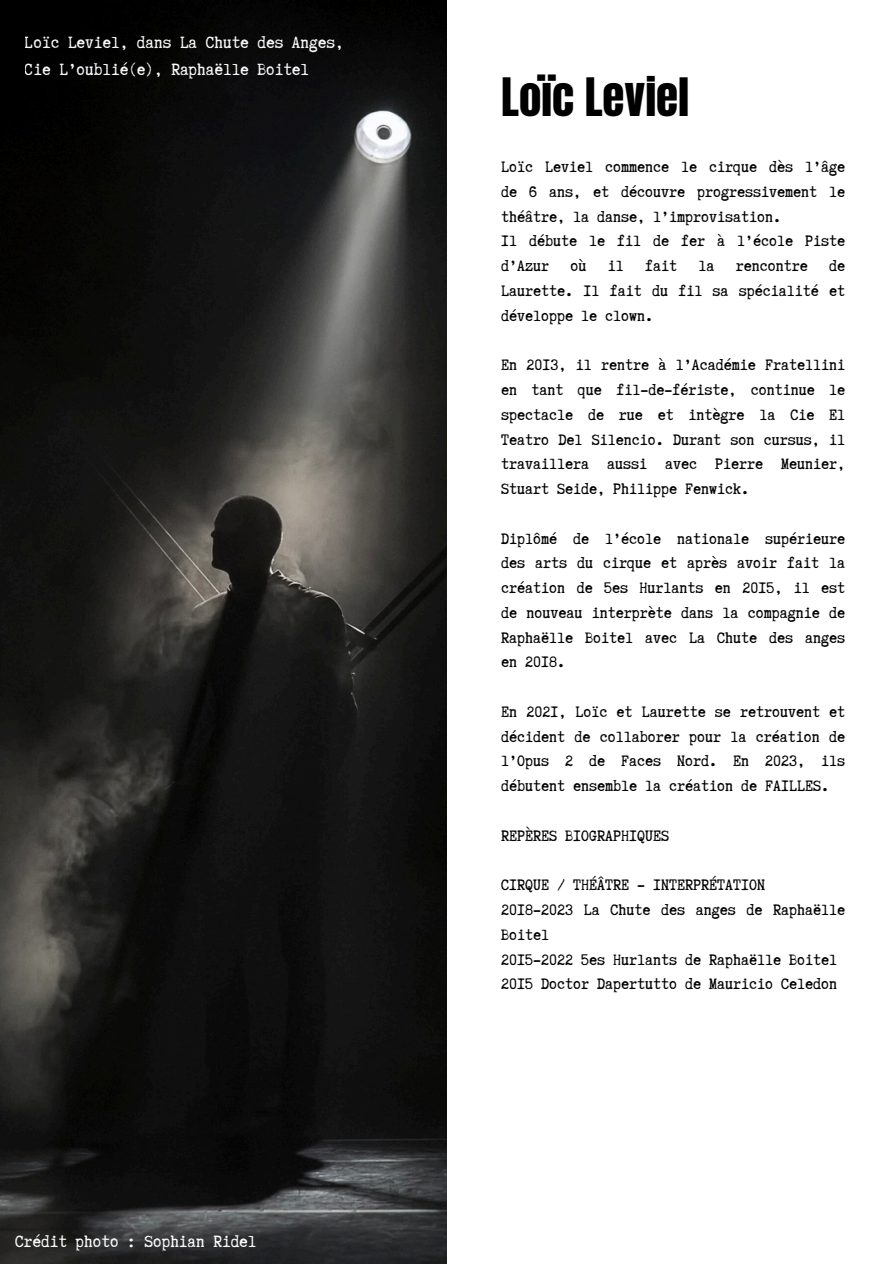
<style>
.page{position:relative;width:894px;height:1264px;background:#fff}
.page>*{position:absolute;margin:0;border:0;box-sizing:border-box;transform-origin:0 0}
.t1{font:45px "Anton";color:#000}
.t2{font:19.35px/27px "Truetypewriter Polygl OTT";color:#fff}
.t3{font:18px/24.8px "Truetypewriter Polygl OTT";color:#000;text-align:justify}
</style>
<div class="page">
<img style="left:0;top:0;width:447px;height:1263px">
<p class="t2" style="left:25px;top:29px;width:320px">Loïc Leviel, dans La Chute des Anges,<br>Cie L’oublié(e), Raphaëlle Boitel</p>
<p class="t2" style="left:15px;top:1228px;width:243px">Crédit photo : Sophian Ridel</p>
<p class="t1" style="left:501px;top:65px;width:190px">Loïc Leviel</p>
<p class="t3" style="left:501px;top:154px;width:345px">Loïc Leviel commence le cirque dès l’âge de 6 ans, et découvre progressivement le théâtre, la danse, l’improvisation.</p>
<p class="t3" style="left:501px;top:229px;width:345px">Il débute le fil de fer à l’école Piste d’Azur où il fait la rencontre de Laurette. Il fait du fil sa spécialité et développe le clown.</p>
<h1 class="t3" style="left:501px;top:352px;width:345px">En 2013, il rentre à l’Académie Fratellini en tant que fil-de-fériste, continue le spectacle de rue et intègre la Cie El Teatro Del Silencio. Durant son cursus, il travaillera aussi avec Pierre Meunier, Stuart Seide, Philippe Fenwick.</h1>
<p class="t3" style="left:501px;top:526px;width:345px">Diplômé de l’école nationale supérieure des arts du cirque et après avoir fait la création de 5es Hurlants en 2015, il est de nouveau interprète dans la compagnie de Raphaëlle Boitel avec La Chute des anges en 2018.</p>
<p class="t3" style="left:501px;top:699px;width:345px">En 2021, Loïc et Laurette se retrouvent et décident de collaborer pour la création de l’Opus 2 de Faces Nord. En 2023, ils débutent ensemble la création de FAILLES.</p>
<p class="t3" style="left:501px;top:823px;width:169px">REPÈRES BIOGRAPHIQUES</p>
<p class="t3" style="left:501px;top:872px;width:265px">CIRQUE / THÉÂTRE - INTERPRÉTATION</p>
<p class="t3" style="left:501px;top:897px;width:345px">2018-2023 La Chute des anges de Raphaëlle<br>Boitel</p>
<h2 class="t3" style="left:501px;top:946px;width:337px">2015-2022 5es Hurlants de Raphaëlle Boitel</h2>
<p class="t3" style="left:501px;top:971px;width:337px">2015 Doctor Dapertutto de Mauricio Celedon</p>
</div>
